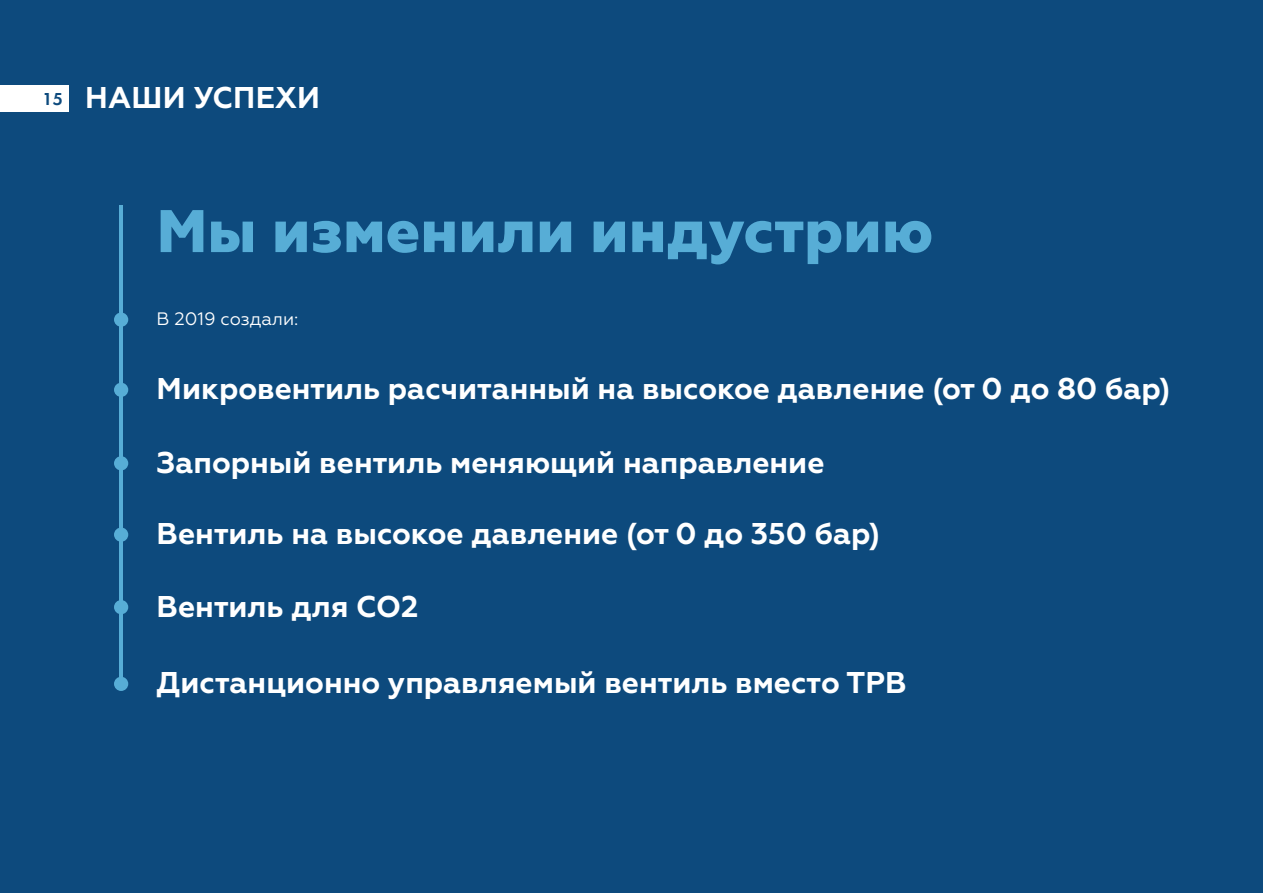
<style>
.page{position:relative;width:1263px;height:893px;background:#0d4a7d}
.page>*{position:absolute;margin:0;border:0;box-sizing:border-box;transform-origin:0 0}
.t1{font:800 60px "Geometria";color:#57add6}
.t2{font:700 30px "Geometria";color:#fff}
.t3{font:18px "Geometria";color:#fff}
.s1{font-family:"Futura Demi C";font-weight:400;font-size:18px;color:#0d4a7d}
</style>
<div class="page">
<div style="left:0;top:85px;width:68px;height:26px;background:#fff"></div>
<hr style="left:119px;top:205px;width:3px;height:482px;background:#57add6">
<div style="left:114px;top:312px;width:14px;height:15px;background:#57add6;border-radius:50%"></div>
<div style="left:114px;top:383px;width:14px;height:14px;background:#57add6;border-radius:50%"></div>
<div style="left:114px;top:456px;width:14px;height:14px;background:#57add6;border-radius:50%"></div>
<div style="left:114px;top:527px;width:14px;height:15px;background:#57add6;border-radius:50%"></div>
<div style="left:114px;top:600px;width:14px;height:14px;background:#57add6;border-radius:50%"></div>
<div style="left:114px;top:677px;width:14px;height:14px;background:#57add6;border-radius:50%"></div>
<p class="t2" style="left:42px;top:80px;width:279px"><span class="s1">15</span> НАШИ УСПЕХИ</p>
<h1 class="t1" style="left:157px;top:195px;width:778px">Мы изменили индустрию</h1>
<p class="t3" style="left:157px;top:308px;width:143px">В 2019 создали:</p>
<p class="t2" style="left:157px;top:371px;width:1015px">Микровентиль расчитанный на высокое давление (от 0 до 80 бар)</p>
<p class="t2" style="left:157px;top:444px;width:669px">Запорный вентиль меняющий направление</p>
<p class="t2" style="left:157px;top:516px;width:725px">Вентиль на высокое давление (от 0 до 350 бар)</p>
<p class="t2" style="left:157px;top:588px;width:263px">Вентиль для CO2</p>
<p class="t2" style="left:157px;top:665px;width:752px">Дистанционно управляемый вентиль вместо ТРВ</p>
</div>
